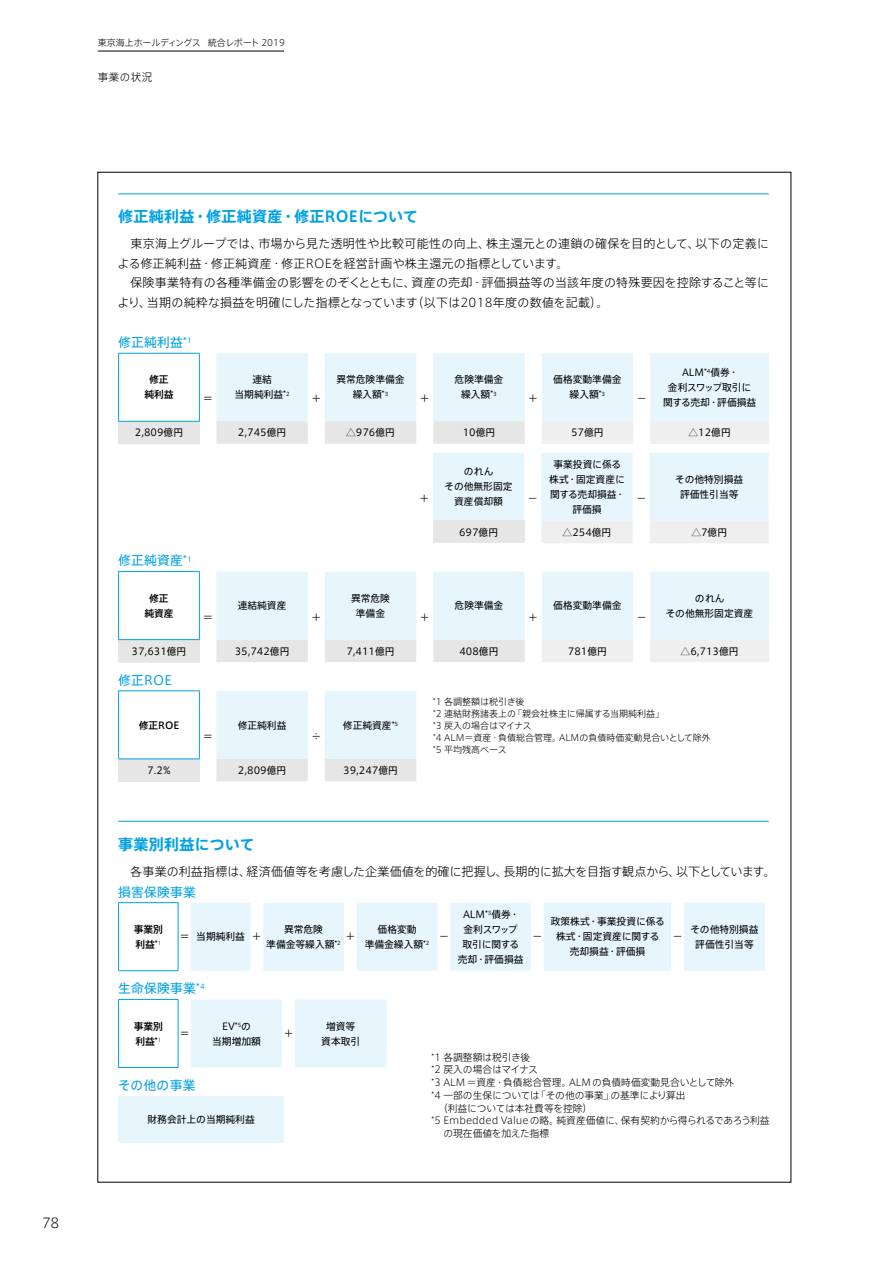
<style>
.page{position:relative;width:893px;height:1263px;background:#fff}
.page>*{position:absolute;margin:0;border:0;box-sizing:border-box;transform-origin:0 0}
.t1{font:700 15px "Axis Pro N";letter-spacing:.02em;color:#00a2e4}
.t2{font:300 13.5px "Axis Pro N";color:#000}
.t3{font:12.75px "Axis Pro N";letter-spacing:.02em;color:#00a2e4}
.t4{font:300 12px/19.5px "Axis Pro N";letter-spacing:.02em;color:#000}
.t5{font:300 12px "Axis Pro N";color:#000}
.t6{font:300 10.5px "Axis Pro N";letter-spacing:.05em;color:#000}
.t7{font:9.75px/15px "Axis Pro N";color:#000;text-align:center}
.t8{font:300 9.75px "Axis Pro N";color:#000}
.t9{font:500 9.75px/15px "Axis Pro N";color:#000;text-align:center}
.t10{font:300 9px/12px "Axis Pro N";color:#000}
</style>
<div class="page">
<hr style="left:118px;top:193px;width:651px;height:1px;background:#00a2e4">
<svg style="left:118px;top:353px;width:651px;height:91px"></svg>
<hr style="left:118px;top:443px;width:82px;height:1px;background:#e6e6e6">
<hr style="left:118px;top:354px;width:1px;height:67px;background:#00a2e4">
<hr style="left:118px;top:353px;width:82px;height:1px;background:#00a2e4">
<hr style="left:199px;top:354px;width:1px;height:67px;background:#00a2e4">
<hr style="left:118px;top:421px;width:82px;height:1px;background:#00a2e4">
<svg style="left:433px;top:453px;width:336px;height:90px"></svg>
<svg style="left:118px;top:572px;width:651px;height:90px"></svg>
<hr style="left:118px;top:662px;width:82px;height:1px;background:#e6e6e6">
<hr style="left:118px;top:572px;width:1px;height:67px;background:#00a2e4">
<hr style="left:118px;top:571px;width:82px;height:1px;background:#00a2e4">
<hr style="left:199px;top:572px;width:1px;height:67px;background:#00a2e4">
<hr style="left:118px;top:639px;width:82px;height:1px;background:#00a2e4">
<svg style="left:118px;top:691px;width:298px;height:90px"></svg>
<hr style="left:118px;top:781px;width:82px;height:1px;background:#e6e6e6">
<hr style="left:118px;top:691px;width:1px;height:67px;background:#00a2e4">
<hr style="left:118px;top:690px;width:82px;height:1px;background:#00a2e4">
<hr style="left:199px;top:691px;width:1px;height:67px;background:#00a2e4">
<hr style="left:118px;top:758px;width:82px;height:1px;background:#00a2e4">
<hr style="left:118px;top:821px;width:651px;height:1px;background:#00a2e4">
<svg style="left:191px;top:903px;width:574px;height:68px;background:#e8f7fc"></svg>
<hr style="left:118px;top:903px;width:1px;height:67px;background:#00a2e4">
<hr style="left:118px;top:902px;width:60px;height:1px;background:#00a2e4">
<hr style="left:118px;top:970px;width:60px;height:1px;background:#00a2e4">
<hr style="left:178px;top:903px;width:1px;height:67px;background:#00a2e4">
<svg style="left:191px;top:999px;width:195px;height:68px;background:#e7f6fc"></svg>
<hr style="left:118px;top:1000px;width:1px;height:67px;background:#00a2e4">
<hr style="left:118px;top:999px;width:60px;height:1px;background:#00a2e4">
<hr style="left:118px;top:1067px;width:60px;height:1px;background:#00a2e4">
<hr style="left:178px;top:1000px;width:1px;height:67px;background:#00a2e4">
<div style="left:118px;top:1096px;width:166px;height:46px;background:#e6f6fc"></div>
<hr style="left:98px;top:51px;width:186px;height:1px;background:#000">
<p class="t10" style="left:98px;top:36px;width:189px">東京海上ホールディングス 統合レポート 2019</p>
<p class="t6" style="left:98px;top:72px;width:56px">事業の状況</p>
<h2 class="t2" style="left:42px;top:1216px;width:19px">78</h2>
<h1 class="t1" style="left:118px;top:209px;width:301px">修正純利益・修正純資産・修正ROEについて</h1>
<p class="t4" style="left:117px;top:234px;width:653px;text-indent:13px">東京海上グループでは、市場から見た透明性や比較可能性の向上、株主還元との連鎖の確保を目的として、以下の定義による修正純利益・修正純資産・修正ROEを経営計画や株主還元の指標としています。</p>
<p class="t4" style="left:117px;top:273px;width:653px;text-indent:13px">保険事業特有の各種準備金の影響をのぞくとともに、資産の売却・評価損益等の当該年度の特殊要因を控除すること等により、当期の純粋な損益を明確にした指標となっています（以下は2018年度の数値を記載）。</p>
<h3 class="t3" style="left:118px;top:336px;width:75px">修正純利益*<sup>1</sup></h3>
<p class="t9" style="left:144px;top:372px;width:31px">修正純利益</p>
<p class="t7" style="left:203px;top:391px;width:11px">＝</p>
<p class="t7" style="left:663px;top:365px;width:95px">ALM*<sup>4</sup>債券・<br>金利スワップ取引に関する売却・評価損益</p>
<p class="t7" style="left:553px;top:372px;width:70px">価格変動準備金繰入額*<sup>3</sup></p>
<p class="t7" style="left:336px;top:372px;width:70px">異常危険準備金繰入額*<sup>3</sup></p>
<p class="t7" style="left:235px;top:372px;width:57px">連結<br>当期純利益*<sup>2</sup></p>
<p class="t7" style="left:455px;top:372px;width:50px">危険準備金繰入額*<sup>3</sup></p>
<p class="t7" style="left:311px;top:391px;width:11px">＋</p>
<p class="t7" style="left:420px;top:391px;width:11px">＋</p>
<p class="t7" style="left:528px;top:391px;width:11px">＋</p>
<p class="t7" style="left:637px;top:391px;width:11px">−</p>
<p class="t7" style="left:135px;top:425px;width:50px">2,809億円</p>
<p class="t7" style="left:238px;top:425px;width:50px">2,745億円</p>
<p class="t7" style="left:346px;top:425px;width:50px">△976億円</p>
<p class="t7" style="left:463px;top:425px;width:34px">10億円</p>
<p class="t7" style="left:571px;top:425px;width:34px">57億円</p>
<p class="t7" style="left:688px;top:425px;width:44px">△12億円</p>
<h3 class="t3" style="left:118px;top:554px;width:75px">修正純資産*<sup>1</sup></h3>
<p class="t9" style="left:144px;top:591px;width:31px">修正純資産</p>
<p class="t7" style="left:203px;top:609px;width:11px">＝</p>
<p class="t7" style="left:238px;top:598px;width:50px">連結純資産</p>
<p class="t7" style="left:311px;top:609px;width:11px">＋</p>
<p class="t7" style="left:351px;top:591px;width:40px">異常危険準備金</p>
<p class="t7" style="left:419px;top:490px;width:11px">＋</p>
<p class="t7" style="left:445px;top:464px;width:69px">のれん<br>その他無形固定資産償却額</p>
<p class="t7" style="left:528px;top:490px;width:11px">−</p>
<p class="t7" style="left:549px;top:457px;width:77px">事業投資に係る株式・固定資産に関する売却損益・評価損</p>
<p class="t7" style="left:636px;top:490px;width:11px">−</p>
<p class="t7" style="left:675px;top:472px;width:69px">その他特別損益評価性引当等</p>
<p class="t7" style="left:459px;top:524px;width:41px">697億円</p>
<p class="t7" style="left:563px;top:524px;width:50px">△254億円</p>
<p class="t7" style="left:691px;top:524px;width:37px">△7億円</p>
<p class="t7" style="left:420px;top:609px;width:11px">＋</p>
<p class="t7" style="left:455px;top:598px;width:50px">危険準備金</p>
<p class="t7" style="left:528px;top:609px;width:11px">＋</p>
<p class="t7" style="left:553px;top:598px;width:70px">価格変動準備金</p>
<p class="t7" style="left:637px;top:609px;width:11px">−</p>
<p class="t7" style="left:666px;top:591px;width:89px">のれん<br>その他無形固定資産</p>
<p class="t7" style="left:132px;top:643px;width:56px">37,631億円</p>
<p class="t7" style="left:235px;top:643px;width:56px">35,742億円</p>
<p class="t7" style="left:346px;top:643px;width:50px">7,411億円</p>
<p class="t7" style="left:459px;top:643px;width:41px">408億円</p>
<p class="t7" style="left:568px;top:643px;width:41px">781億円</p>
<p class="t7" style="left:681px;top:643px;width:59px">△6,713億円</p>
<h3 class="t3" style="left:118px;top:673px;width:55px">修正ROE</h3>
<p class="t9" style="left:139px;top:717px;width:42px">修正ROE</p>
<p class="t7" style="left:203px;top:729px;width:11px">＝</p>
<p class="t10" style="left:433px;top:696px;width:279px">*1 各調整額は税引き後<br>*2 連結財務諸表上の「親会社株主に帰属する当期純利益」<br>*3 戻入の場合はマイナス<br>*4 ALM＝資産・負債総合管理。ALMの負債時価変動見合いとして除外*5 平均残高ベース</p>
<p class="t7" style="left:343px;top:717px;width:57px">修正純資産*<sup>5</sup></p>
<p class="t7" style="left:238px;top:717px;width:50px">修正純利益</p>
<p class="t7" style="left:311px;top:729px;width:11px">÷</p>
<p class="t7" style="left:147px;top:763px;width:25px">7.2%</p>
<p class="t7" style="left:238px;top:763px;width:50px">2,809億円</p>
<p class="t7" style="left:343px;top:763px;width:56px">39,247億円</p>
<h1 class="t1" style="left:118px;top:836px;width:138px">事業別利益について</h1>
<p class="t5" style="left:130px;top:865px;width:647px">各事業の利益指標は、経済価値等を考慮した企業価値を的確に把握し、長期的に拡大を目指す観点から、以下としています。</p>
<h3 class="t3" style="left:118px;top:885px;width:79px">損害保険事業</h3>
<p class="t9" style="left:134px;top:922px;width:31px;text-align:left">事業別利益*<sup>1</sup></p>
<p class="t7" style="left:180px;top:929px;width:83px">＝ 当期純利益 ＋</p>
<p class="t7" style="left:266px;top:922px;width:76px">異常危険<br>準備金等繰入額*<sup>2</sup></p>
<p class="t7" style="left:345px;top:929px;width:11px">＋</p>
<p class="t7" style="left:365px;top:922px;width:66px">価格変動<br>準備金繰入額*<sup>2</sup></p>
<p class="t7" style="left:439px;top:929px;width:11px">−</p>
<p class="t7" style="left:458px;top:907px;width:67px">ALM*<sup>3</sup>債券・金利スワップ取引に関する売却・評価損益</p>
<p class="t7" style="left:551px;top:914px;width:115px">政策株式・事業投資に係る株式・固定資産に関する売却損益・評価損</p>
<p class="t7" style="left:673px;top:929px;width:11px">−</p>
<p class="t7" style="left:690px;top:922px;width:69px">その他特別損益評価性引当等</p>
<p class="t7" style="left:533px;top:929px;width:11px">−</p>
<h3 class="t3" style="left:118px;top:982px;width:88px">生命保険事業*<sup>4</sup></h3>
<p class="t9" style="left:134px;top:1018px;width:31px;text-align:left">事業別利益*<sup>1</sup></p>
<p class="t7" style="left:180px;top:1026px;width:11px">＝</p>
<p class="t7" style="left:212px;top:1018px;width:50px">EV*<sup>5</sup>の<br>当期増加額</p>
<p class="t7" style="left:284px;top:1026px;width:11px">＋</p>
<p class="t7" style="left:321px;top:1018px;width:40px">増資等資本取引</p>
<h3 class="t3" style="left:118px;top:1079px;width:79px">その他の事業</h3>
<p class="t7" style="left:147px;top:1112px;width:109px">財務会計上の当期純利益</p>
<p class="t8" style="left:432px;top:1052px;width:100px">*1 各調整額は税引き後</p>
<p class="t8" style="left:432px;top:1065px;width:108px">*2 戻入の場合はマイナス</p>
<p class="t8" style="left:432px;top:1078px;width:304px">*3 ALM＝資産・負債総合管理。ALMの負債時価変動見合いとして除外</p>
<p class="t8" style="left:432px;top:1090px;width:256px">*4 一部の生保については「その他の事業」の基準により算出</p>
<p class="t8" style="left:438px;top:1103px;width:156px">（利益については本社費等を控除）</p>
<p class="t8" style="left:432px;top:1116px;width:340px">*5 Embedded Valueの略。純資産価値に、保有契約から得られるであろう利益</p>
<p class="t8" style="left:443px;top:1129px;width:107px">の現在価値を加えた指標</p>
</div>
